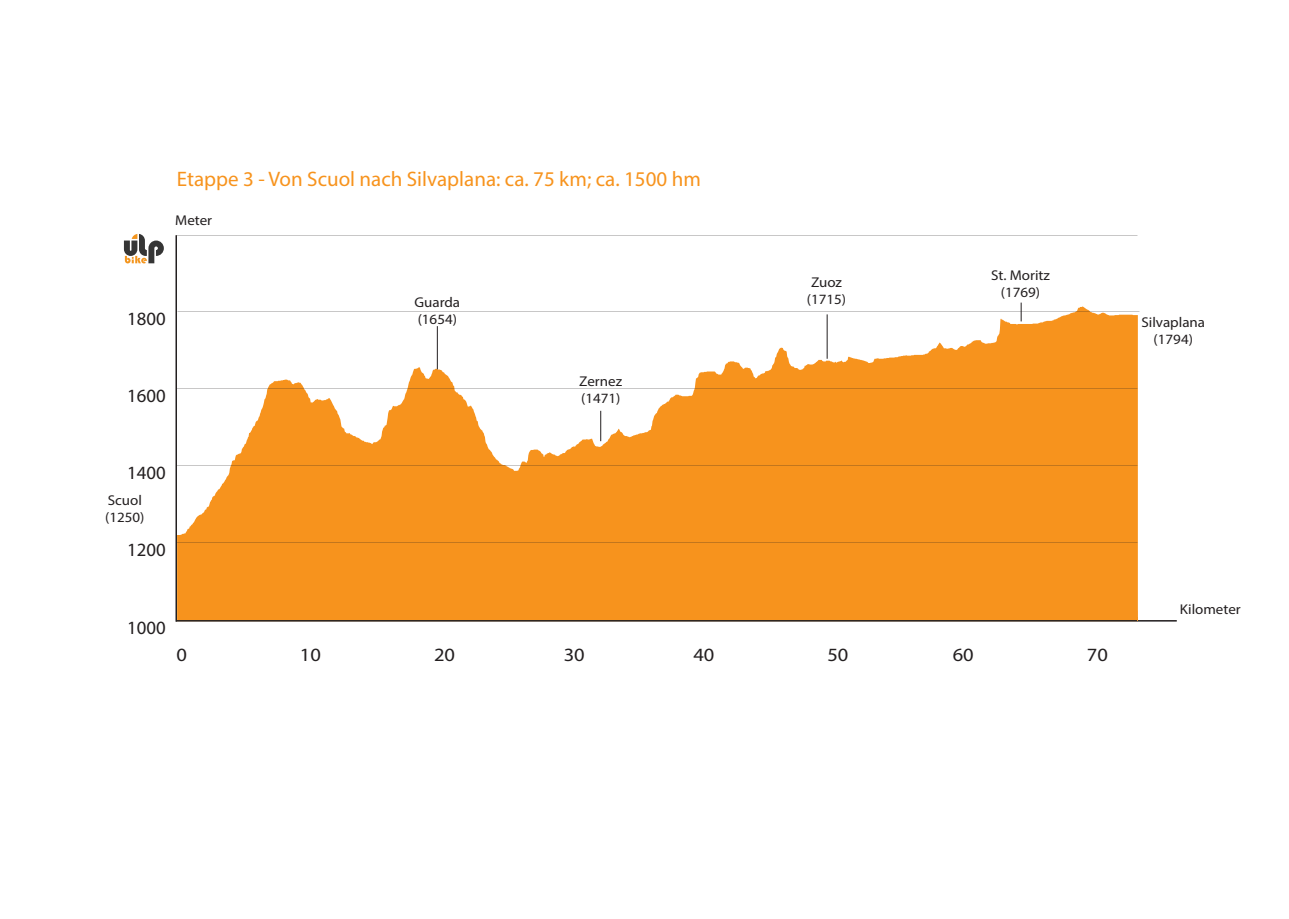
<style>
.page{position:relative;width:1289px;height:919px;background:#fff}
.page>*{position:absolute;margin:0;border:0;box-sizing:border-box;transform-origin:0 0}
.t1{font:21px "Myriad Pro";color:#f7931d}
.t2{font:18.75px "Myriad Pro";color:#231f20}
.t3{font:18.75px "Myriad Pro";color:#231f20;scale:1.09 1}
.t4{font:14.25px/17.1px "Myriad Pro";color:#231f20;scale:1.06 1}
</style>
<div class="page">
<svg style="left:177px;top:306px;width:960px;height:314px;fill:#f7931d"></svg>
<hr style="left:175px;top:235px;width:2px;height:386px;background:#231f20">
<hr style="left:176px;top:620px;width:1000px;height:1px;background:#231f20">
<svg style="left:1136px;top:617px;width:6px;height:5px"></svg>
<hr style="left:600px;top:411px;width:1px;height:30px;background:#231f20">
<hr style="left:826px;top:314px;width:1px;height:45px;background:#231f20">
<svg style="left:1020px;top:302px;width:1px;height:19px"></svg>
<hr style="left:437px;top:326px;width:1px;height:43px;background:#231f20">
<svg style="left:124px;top:234px;width:40px;height:29px"></svg>
<h1 class="t1" style="left:177px;top:166px;width:525px">Etappe 3 - Von Scuol nach Silvaplana: ca. 75 km; ca. 1500 hm</h1>
<p class="t4" style="left:175px;top:211px;width:36px">Meter</p>
<h2 class="t2" style="left:127px;top:307px;width:40px">1800</h2>
<h2 class="t2" style="left:127px;top:384px;width:40px">1600</h2>
<h2 class="t2" style="left:127px;top:461px;width:40px">1400</h2>
<p class="t4" style="left:105px;top:491px;width:39px">Scuol (1250)</p>
<h2 class="t2" style="left:127px;top:538px;width:40px">1200</h2>
<p class="t4" style="left:414px;top:293px;width:45px">Guarda (1654)</p>
<p class="t4" style="left:579px;top:372px;width:42px">Zernez (1471)</p>
<p class="t4" style="left:807px;top:273px;width:39px">Zuoz (1715)</p>
<p class="t4" style="left:991px;top:266px;width:57px;text-align:center">St. Moritz (1769)</p>
<h2 class="t2" style="left:127px;top:616px;width:40px">1000</h2>
<h2 class="t3" style="left:176px;top:643px;width:11px">0</h2>
<h2 class="t3" style="left:300px;top:643px;width:21px">10</h2>
<h2 class="t3" style="left:434px;top:643px;width:21px">20</h2>
<h2 class="t3" style="left:563px;top:643px;width:21px">30</h2>
<h2 class="t3" style="left:693px;top:643px;width:21px">40</h2>
<h2 class="t3" style="left:827px;top:643px;width:21px">50</h2>
<h2 class="t3" style="left:952px;top:643px;width:21px">60</h2>
<h2 class="t3" style="left:1086px;top:643px;width:21px">70</h2>
<p class="t4" style="left:1141px;top:314px;width:62px;text-align:center">Silvaplana (1794)</p>
<p class="t4" style="left:1179px;top:600px;width:59px">Kilometer</p>
</div>
